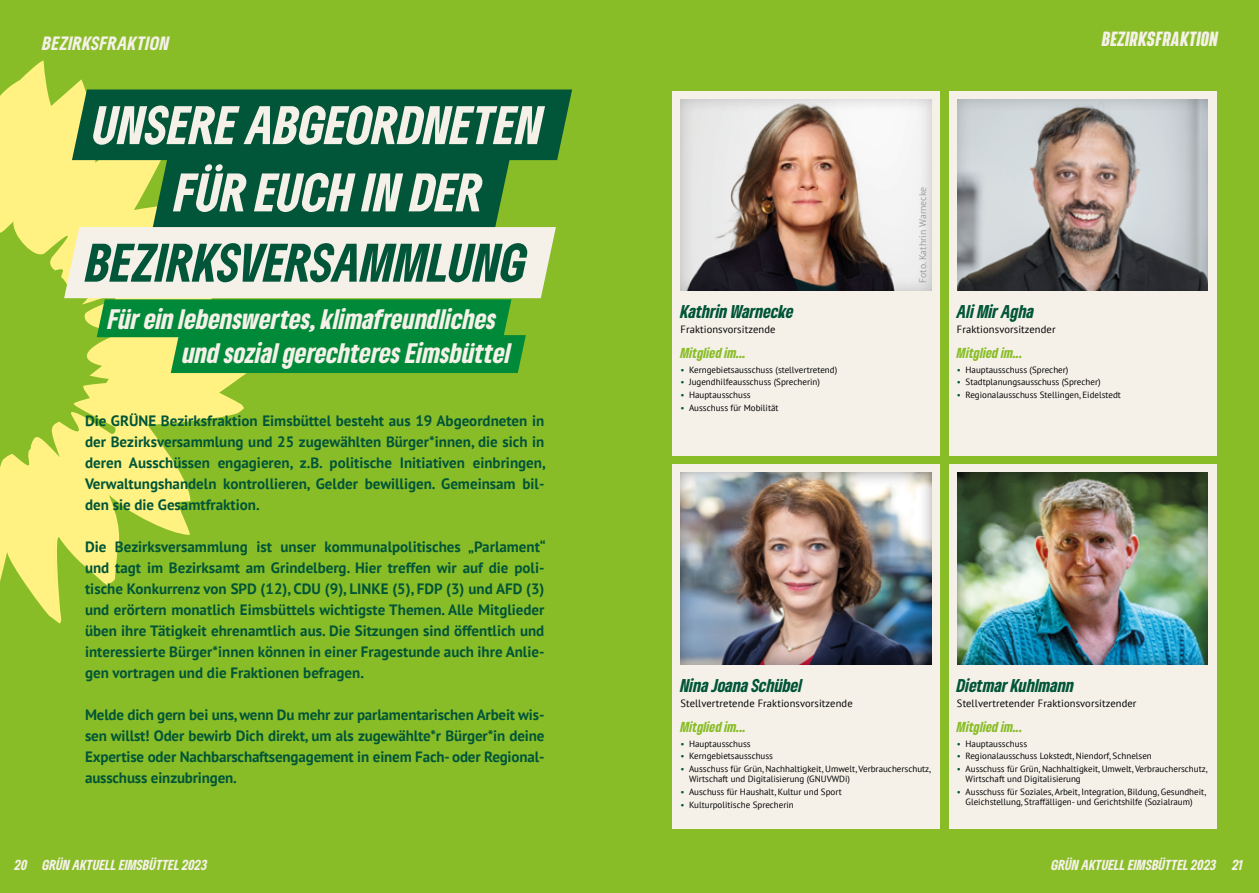
<style>
.page{position:relative;width:1259px;height:893px;background:#89bd27}
.page>*{position:absolute;margin:0;border:0;box-sizing:border-box;transform-origin:0 0}
.t1{font:italic 900 condensed 50.55px/67.2px "Gruene Type";letter-spacing:.005em;color:#f5f1e9;text-align:center}
.t2{font:italic 900 condensed 50.55px "Gruene Type";color:#015538}
.t3{font:italic 900 condensed 26.25px "Gruene Type";color:#f5f1e9}
.t4{font:italic 900 condensed 18px "Gruene Type";letter-spacing:.025em;color:#f5f1e9}
.t5{font:italic 700 18px "Bereit";letter-spacing:.02em;color:#f5f1e9}
.t6{font:italic 900 condensed 17.25px "Gruene Type";color:#015538}
.t7{font:700 15px/21px "PT Sans";color:#015538;text-align:justify}
.t8{font:italic 900 condensed 13.5px "Gruene Type";color:#f5f1e9}
.t9{font:italic 900 condensed 13.5px "Gruene Type";letter-spacing:.005em;color:#89bd27}
.t10{font:10.5px "PT Sans";letter-spacing:.01em;color:#000}
.t11{font:9.75px "PT Sans";letter-spacing:.005em;color:#9d9d9c}
.t12{font:9px/10.5px "PT Sans";color:#000}
.s1{color:#015538}
</style>
<div class="page">
<svg style="left:0;top:61px;width:257px;height:589px;background:#b9d24c"></svg>
<svg style="left:64px;top:90px;width:508px;height:283px;background:#5a9965"></svg>
<div style="left:672px;top:91px;width:268px;height:364px;background:#f5f1e9"></div>
<div style="left:668px;top:90px;width:276px;height:201px;background:#000;opacity:.2"></div>
<div style="left:948px;top:91px;width:268px;height:364px;background:#f5f1e9"></div>
<div style="left:944px;top:90px;width:276px;height:201px;background:#000;opacity:.2"></div>
<div style="left:672px;top:465px;width:268px;height:364px;background:#f5f1e9"></div>
<div style="left:668px;top:464px;width:276px;height:201px;background:#000;opacity:.4"></div>
<div style="left:948px;top:465px;width:268px;height:364px;background:#f5f1e9"></div>
<div style="left:944px;top:464px;width:276px;height:201px;background:#000;opacity:.4"></div>
<p class="t4" style="left:43px;top:31px;width:128px">BEZIRKSFRAKTION</p>
<p class="t5" style="left:1102px;top:28px;width:118px">BEZIRKSFRAKTION</p>
<h1 class="t1" style="left:93px;top:90px;width:451px">UNSERE ABGEORDNETEN<br>FÜR EUCH IN DER</h1>
<h1 class="t2" style="left:86px;top:229px;width:442px">BEZIRKSVERSAMMLUNG</h1>
<h2 class="t3" style="left:108px;top:301px;width:390px">Für ein lebenswertes, klimafreundliches</h2>
<h2 class="t3" style="left:183px;top:335px;width:330px">und sozial gerechteres Eimsbüttel</h2>
<p class="t7" style="left:85px;top:409px;width:462px">Die GRÜNE Bezirksfraktion Eimsbüttel besteht aus 19 Abgeordneten in der Bezirksversammlung und 25 zugewählten Bürger*innen, die sich in deren Ausschüssen engagieren, z.B. politische Initiativen einbringen, Verwaltungshandeln kontrollieren, Gelder bewilligen. Gemeinsam bil&shy;den sie die Gesamtfraktion.</p>
<p class="t7" style="left:85px;top:535px;width:462px">Die Bezirksversammlung ist unser kommunalpolitisches „Parlament“ und tagt im Bezirksamt am Grindelberg. Hier treffen wir auf die poli&shy;tische Konkurrenz von SPD (12), CDU (9), LINKE (5), FDP (3) und AFD (3) und erörtern monatlich Eimsbüttels wichtigste Themen. Alle Mitglieder üben ihre Tätigkeit ehrenamtlich aus. Die Sitzungen sind öffentlich und interessierte Bürger*innen können in einer Fragestunde auch ihre Anlie&shy;gen vortragen und die Fraktionen befragen.</p>
<p class="t7" style="left:85px;top:703px;width:461px">Melde dich gern bei uns, wenn Du mehr zur parlamentarischen Arbeit wis&shy;sen willst! Oder bewirb Dich direkt, um als zugewählte*r Bürger*in deine Expertise oder Nachbarschaftsengagement in einem Fach- oder Regional&shy;ausschuss einzubringen.</p>
<p class="t6" style="left:680px;top:300px;width:115px">Kathrin Warnecke</p>
<p class="t10" style="left:680px;top:323px;width:96px">Fraktionsvorsitzende</p>
<p class="t9" style="left:680px;top:344px;width:67px">Mitglied im...</p>
<p class="t12" style="left:680px;top:364px;width:158px"><span class="s1">•</span> Kerngebietsausschuss (stellvertretend)</p>
<p class="t12" style="left:680px;top:377px;width:141px"><span class="s1">•</span> Jugendhilfeausschuss (Sprecherin)</p>
<p class="t12" style="left:680px;top:389px;width:72px"><span class="s1">•</span> Hauptausschuss</p>
<p class="t12" style="left:680px;top:402px;width:100px"><span class="s1">•</span> Ausschuss für Mobilität</p>
<p class="t11" style="left:916px;top:283px;width:98px;rotate:-90deg">Foto. Kathrin Warnecke</p>
<p class="t6" style="left:957px;top:300px;width:79px">Ali Mir Agha</p>
<p class="t10" style="left:957px;top:323px;width:100px">Fraktionsvorsitzender</p>
<p class="t9" style="left:957px;top:344px;width:67px">Mitglied im...</p>
<p class="t12" style="left:957px;top:364px;width:113px"><span class="s1">•</span> Hauptausschuss (Sprecher)</p>
<p class="t12" style="left:957px;top:377px;width:145px"><span class="s1">•</span> Stadtplanungsausschuss (Sprecher)</p>
<p class="t12" style="left:957px;top:389px;width:165px"><span class="s1">•</span> Regionalausschuss Stellingen, Eidelstedt</p>
<p class="t6" style="left:680px;top:674px;width:123px">Nina Joana Schübel</p>
<p class="t10" style="left:680px;top:696px;width:174px">Stellvertretende Fraktionsvorsitzende</p>
<p class="t9" style="left:680px;top:718px;width:67px">Mitglied im...</p>
<p class="t12" style="left:680px;top:738px;width:72px"><span class="s1">•</span> Hauptausschuss</p>
<p class="t12" style="left:680px;top:751px;width:94px"><span class="s1">•</span> Kerngebietsausschuss</p>
<p class="t12" style="left:689px;top:763px;width:243px;text-indent:-9px"><span class="s1">•</span> Ausschuss für Grün, Nachhaltigkeit, Umwelt, Verbraucherschutz,<br>Wirtschaft und Digitalisierung (GNUVWDi)</p>
<p class="t12" style="left:680px;top:786px;width:163px"><span class="s1">•</span> Auschuss für Haushalt, Kultur und Sport</p>
<p class="t12" style="left:680px;top:799px;width:115px"><span class="s1">•</span> Kulturpolitische Sprecherin</p>
<p class="t6" style="left:957px;top:674px;width:119px">Dietmar Kuhlmann</p>
<p class="t10" style="left:957px;top:696px;width:181px">Stellvertretender Fraktionsvorsitzender</p>
<p class="t9" style="left:957px;top:718px;width:67px">Mitglied im...</p>
<p class="t12" style="left:957px;top:738px;width:72px"><span class="s1">•</span> Hauptausschuss</p>
<p class="t12" style="left:957px;top:751px;width:196px"><span class="s1">•</span> Regionalausschuss Lokstedt, Niendorf, Schnelsen</p>
<p class="t12" style="left:965px;top:763px;width:243px;text-indent:-9px"><span class="s1">•</span> Ausschuss für Grün, Nachhaltigkeit, Umwelt, Verbraucherschutz,<br>Wirtschaft und Digitalisierung</p>
<p class="t12" style="left:957px;top:786px;width:251px;text-align:center"><span class="s1">•</span> Ausschuss für Soziales, Arbeit, Integration, Bildung, Gesundheit,<br>Gleichstellung, Straffälligen- und Gerichtshilfe (Sozialraum)</p>
<p class="t8" style="left:15px;top:856px;width:194px">20 GRÜN AKTUELL EIMSBÜTTEL 2023</p>
<p class="t8" style="left:1051px;top:856px;width:193px">GRÜN AKTUELL EIMSBÜTTEL 2023 21</p>
</div>
